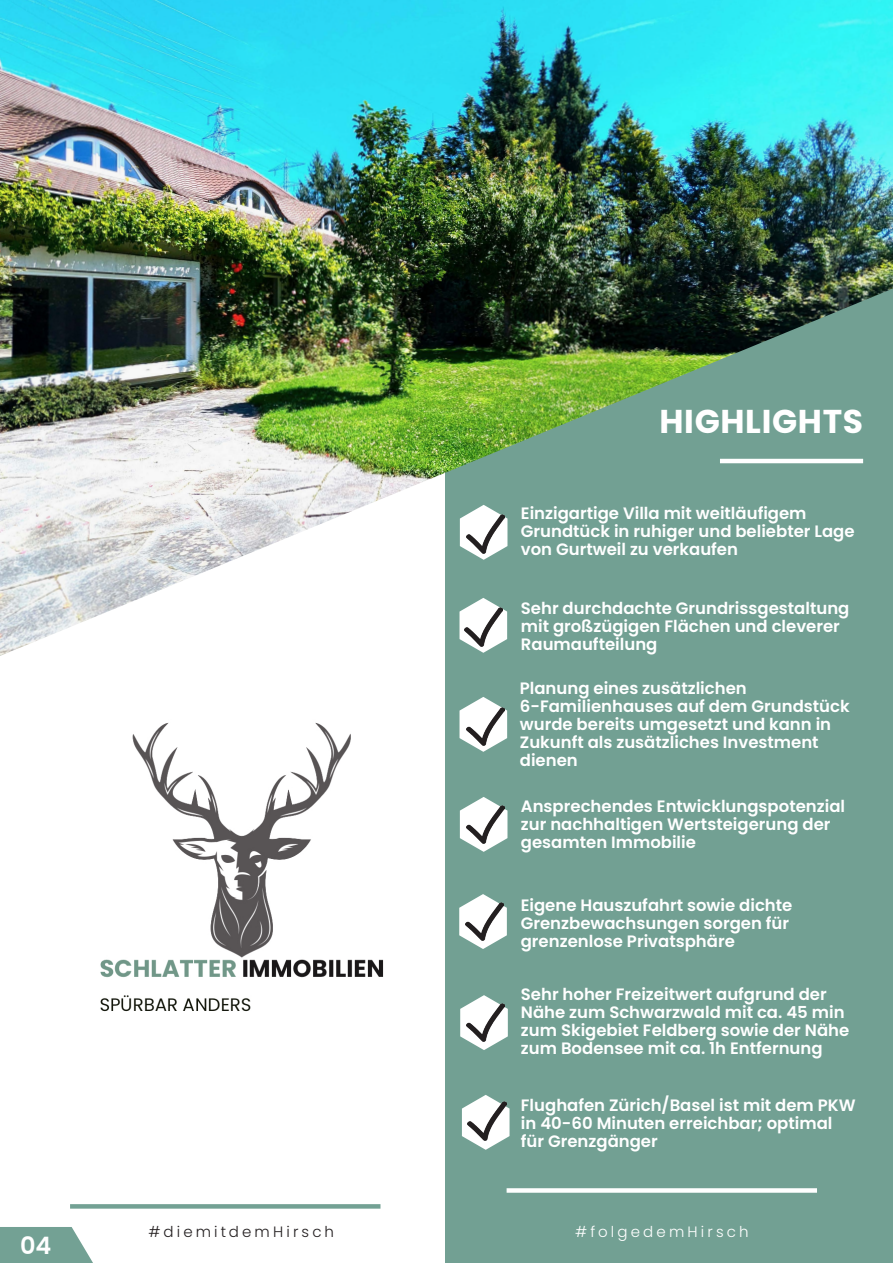
<style>
.page{position:relative;width:893px;height:1263px;background:#fff}
.page>*{position:absolute;margin:0;border:0;box-sizing:border-box;transform-origin:0 0}
.t1{font:700 33px "Poppins";letter-spacing:.02em;color:#fff}
.t2{font:600 24px "Poppins";color:#fff}
.t3{font:600 16.5px/18px "Poppins";color:#fff}
.t4{font:300 15px "Poppins";letter-spacing:.21em;color:#231f20}
.t5{font:300 15px "Poppins";letter-spacing:.21em;color:#fff}
</style>
<div class="page">
<div style="left:445px;top:258px;width:448px;height:1005px;background:#72a093"></div>
<div style="left:507px;top:1188px;width:310px;height:5px;background:#fff"></div>
<img style="left:0;top:0;width:892px;height:656px">
<svg style="left:892px;top:0;width:1px;height:289px"></svg>
<svg style="left:460px;top:505px;width:47px;height:55px"></svg>
<img style="left:466px;top:515px;width:39px;height:38px">
<svg style="left:460px;top:995px;width:48px;height:55px"></svg>
<img style="left:466px;top:1003px;width:39px;height:39px">
<svg style="left:0;top:1227px;width:93px;height:36px"></svg>
<svg style="left:462px;top:1095px;width:47px;height:55px"></svg>
<img style="left:468px;top:1101px;width:39px;height:39px">
<svg style="left:459px;top:598px;width:48px;height:55px"></svg>
<img style="left:464px;top:608px;width:39px;height:38px">
<svg style="left:460px;top:797px;width:47px;height:55px"></svg>
<img style="left:466px;top:805px;width:39px;height:39px">
<svg style="left:70px;top:1204px;width:310px;height:4px"></svg>
<svg style="left:459px;top:697px;width:48px;height:55px"></svg>
<img style="left:466px;top:707px;width:39px;height:39px">
<svg style="left:459px;top:894px;width:48px;height:55px"></svg>
<img style="left:465px;top:902px;width:39px;height:39px">
<img style="left:100px;top:722px;width:284px;height:290px">
<p class="t2" style="left:20px;top:1231px;width:33px">04</p>
<p class="t1" style="left:659px;top:403px;width:205px">HIGHLIGHTS</p>
<p class="t3" style="left:521px;top:504px;width:335px">Einzigartige Villa mit weitläufigem<br>Grundtück in ruhiger und beliebter Lage von Gurtweil zu verkaufen</p>
<p class="t3" style="left:521px;top:599px;width:330px">Sehr durchdachte Grundrissgestaltung mit großzügigen Flächen und cleverer<br>Raumaufteilung</p>
<p class="t3" style="left:520px;top:679px;width:331px">Planung eines zusätzlichen<br>6-Familienhauses auf dem Grundstück wurde bereits umgesetzt und kann in<br>Zukunft als zusätzliches Investment dienen</p>
<p class="t3" style="left:521px;top:798px;width:326px">Ansprechendes Entwicklungspotenzial zur nachhaltigen Wertsteigerung der gesamten Immobilie</p>
<p class="t3" style="left:521px;top:896px;width:273px">Eigene Hauszufahrt sowie dichte<br>Grenzbewachsungen sorgen für grenzenlose Privatsphäre</p>
<p class="t3" style="left:521px;top:986px;width:330px">Sehr hoher Freizeitwert aufgrund der Nähe zum Schwarzwald mit ca. 45 min zum Skigebiet Feldberg sowie der Nähe zum Bodensee mit ca. 1h Entfernung</p>
<p class="t3" style="left:521px;top:1096px;width:336px">Flughafen Zürich/Basel ist mit dem PKW in 40-60 Minuten erreichbar; optimal für Grenzgänger</p>
<p class="t4" style="left:149px;top:1223px;width:187px">#diemitdemHirsch</p>
<p class="t5" style="left:575px;top:1223px;width:175px">#folgedemHirsch</p>
</div>
